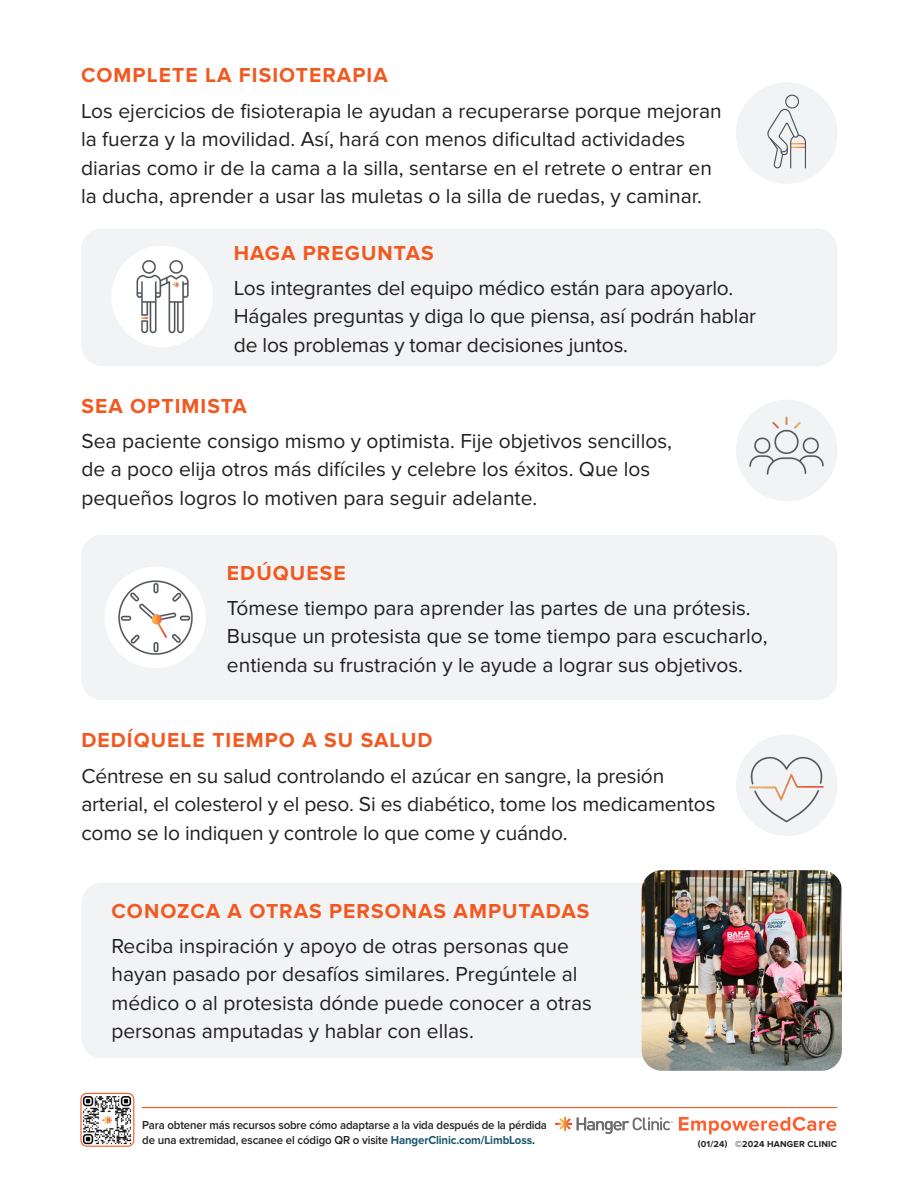
<style>
.page{position:relative;width:918px;height:1188px;background:#fff}
.page>*{position:absolute;margin:0;border:0;box-sizing:border-box;transform-origin:0 0}
.t1{font:21px/28.5px "Proxima Nova";color:#231f20}
.t2{font:700 21px "Proxima Nova";letter-spacing:.05em;color:#f15921}
.t3{font:600 12px/15px "Proxima Nova";letter-spacing:-.01em;color:#231f20;scale:.95 1}
.t4{font:700 9px "Proxima Nova";letter-spacing:.02em;color:#231f20}
.s1{font-weight:700;color:#1c566d}
.s2{font-weight:700}
</style>
<div class="page">
<hr style="left:142px;top:1107px;width:695px;height:1px;background:#f15921">
<img style="left:82px;top:1093px;width:52px;height:52px">
<div style="left:80px;top:1093px;width:54px;height:54px;border:1px solid #f15921;border-radius:6px"></div>
<svg style="left:555px;top:1117px;width:118px;height:17px"></svg>
<svg style="left:679px;top:1117px;width:157px;height:17px"></svg>
<div style="left:81px;top:229px;width:756px;height:137px;background:#f2f3f4;border-radius:20px"></div>
<div style="left:736px;top:82px;width:101px;height:102px;background:#f2f3f4;border-radius:50%"></div>
<div style="left:785px;top:95px;width:14px;height:14px;border:1px solid #4a4f54;border-radius:50%"></div>
<svg style="left:767px;top:109px;width:39px;height:60px"></svg>
<div style="left:111px;top:246px;width:102px;height:101px;background:#fff;border-radius:50%"></div>
<img style="left:136px;top:260px;width:53px;height:74px">
<div style="left:736px;top:400px;width:101px;height:101px;background:#f2f3f4;border-radius:50%"></div>
<img style="left:749px;top:402px;width:83px;height:74px">
<div style="left:81px;top:535px;width:756px;height:165px;background:#f2f3f4;border-radius:20px"></div>
<div style="left:105px;top:567px;width:101px;height:101px;background:#fff;border-radius:50%"></div>
<img style="left:110px;top:572px;width:83px;height:83px">
<div style="left:81px;top:883px;width:756px;height:175px;background:#f2f3f4;border-radius:20px"></div>
<img style="left:642px;top:870px;width:200px;height:201px">
<div style="left:736px;top:734px;width:101px;height:102px;background:#f2f3f4;border-radius:50%"></div>
<img style="left:749px;top:756px;width:75px;height:67px">
<p class="t2" style="left:81px;top:63px;width:308px">COMPLETE LA FISIOTERAPIA</p>
<p class="t1" style="left:81px;top:97px;width:642px">Los ejercicios de fisioterapia le ayudan a recuperarse porque mejoran la fuerza y la movilidad. Así, hará con menos dificultad actividades diarias como ir de la cama a la silla, sentarse en el retrete o entrar en la ducha, aprender a usar las muletas o la silla de ruedas, y caminar.</p>
<p class="t2" style="left:234px;top:240px;width:201px">HAGA PREGUNTAS</p>
<p class="t1" style="left:234px;top:274px;width:524px">Los integrantes del equipo médico están para apoyarlo.<br>Hágales preguntas y diga lo que piensa, así podrán hablar de los problemas y tomar decisiones juntos.</p>
<p class="t2" style="left:81px;top:394px;width:167px">SEA OPTIMISTA</p>
<p class="t1" style="left:81px;top:427px;width:592px">Sea paciente consigo mismo y optimista. Fije objetivos sencillos, de a poco elija otros más difíciles y celebre los éxitos. Que los pequeños logros lo motiven para seguir adelante.</p>
<p class="t2" style="left:227px;top:561px;width:120px">EDÚQUESE</p>
<p class="t1" style="left:227px;top:594px;width:542px">Tómese tiempo para aprender las partes de una prótesis.<br>Busque un protesista que se tome tiempo para escucharlo, entienda su frustración y le ayude a lograr sus objetivos.</p>
<p class="t2" style="left:81px;top:728px;width:353px">DEDÍQUELE TIEMPO A SU SALUD</p>
<p class="t1" style="left:81px;top:762px;width:636px">Céntrese en su salud controlando el azúcar en sangre, la presión arterial, el colesterol y el peso. Si es diabético, tome los medicamentos como se lo indiquen y controle lo que come y cuándo.</p>
<p class="t2" style="left:111px;top:899px;width:479px">CONOZCA A OTRAS PERSONAS AMPUTADAS</p>
<p class="t1" style="left:111px;top:932px;width:482px">Reciba inspiración y apoyo de otras personas que hayan pasado por desafíos similares. Pregúntele al médico o al protesista dónde puede conocer a otras personas amputadas y hablar con ellas.</p>
<p class="t3" style="left:142px;top:1118px;width:428px">Para obtener más recursos sobre cómo adaptarse a la vida después de la pérdida de una extremidad, escanee el código QR o visite <span class="s1">HangerClinic.com/LimbLoss</span><span class="s2">.</span></p>
<p class="t4" style="left:698px;top:1138px;width:141px">(01/24) ©2024 HANGER CLINIC</p>
</div>
